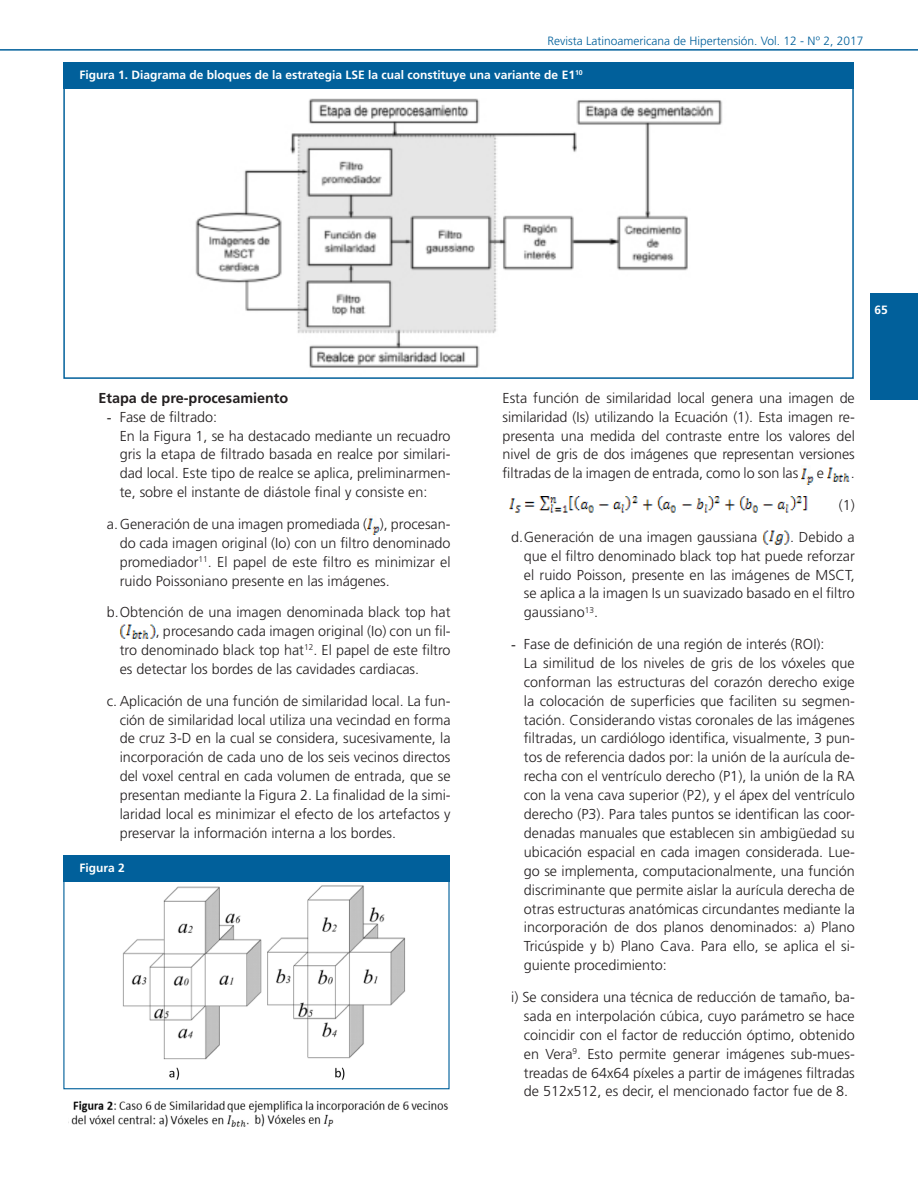
<style>
.page{position:relative;width:918px;height:1188px;background:#fff}
.page>*{position:absolute;margin:0;border:0;box-sizing:border-box;transform-origin:0 0}
.t1{font:300 14.4px/18.9px "Frutiger";color:#231f20;text-align:justify}
.t2{font:700 14.4px "Frutiger";color:#231f20}
.t3{font:700 12px "Frutiger";color:#fff}
.t4{font:300 12px "Frutiger";color:#01609b}
.s1{font-family:"Times New Roman";font-weight:400}
</style>
<div class="page">
<div style="left:871px;top:293px;width:47px;height:107px;background:#01609b"></div>
<hr style="left:0;top:49px;width:918px;height:2px;background:#01609b">
<img style="left:367px;top:518px;width:13px;height:17px">
<img style="left:120px;top:624px;width:36px;height:15px">
<img style="left:801px;top:465px;width:13px;height:19px">
<img style="left:827px;top:467px;width:23px;height:15px">
<img style="left:509px;top:497px;width:299px;height:16px">
<img style="left:762px;top:530px;width:28px;height:15px">
<img style="left:195px;top:98px;width:527px;height:270px">
<div style="left:63px;top:62px;width:790px;height:27px;background:#01609b"></div>
<img style="left:122px;top:885px;width:284px;height:195px">
<div style="left:63px;top:855px;width:387px;height:27px;background:#01609b"></div>
<img style="left:73px;top:1100px;width:375px;height:13px">
<img style="left:71px;top:1114px;width:178px;height:13px">
<img style="left:255px;top:1114px;width:79px;height:13px">
<p class="t4" style="left:548px;top:34px;width:317px">Revista Latinoamericana de Hipertensión. Vol. 12 - Nº 2, 2017</p>
<p class="t3" style="left:80px;top:68px;width:505px">Figura 1. Diagrama de bloques de la estrategia LSE la cual constituye una variante de E1<sup>10</sup></p>
<p class="t2" style="left:98px;top:389px;width:191px">Etapa de pre-procesamiento</p>
<p class="t1" style="left:107px;top:407px;width:112px"><span class="s1">-</span> Fase de filtrado:</p>
<p class="t1" style="left:120px;top:426px;width:332px">En la Figura 1, se ha destacado mediante un recuadro gris la etapa de filtrado basada en realce por similari&shy;dad local. Este tipo de realce se aplica, preliminarmen&shy;te, sobre el instante de diástole final y consiste en:</p>
<p class="t1" style="left:120px;top:515px;width:332px;text-indent:-13px">a.Generación de una imagen promediada ( ), procesan&shy;do cada imagen original (Io) con un filtro denominado promediador<sup>11</sup>. El papel de este filtro es minimizar el ruido Poissoniano presente en las imágenes.</p>
<p class="t1" style="left:107px;top:603px;width:345px">b.Obtención de una imagen denominada black top hat</p>
<p class="t1" style="left:156px;top:622px;width:296px">, procesando cada imagen original (Io) con un fil-</p>
<p class="t1" style="left:120px;top:641px;width:332px">tro denominado black top hat<sup>12</sup>. El papel de este filtro</p>
<p class="t1" style="left:120px;top:660px;width:301px">es detectar los bordes de las cavidades cardiacas.</p>
<p class="t1" style="left:120px;top:691px;width:332px;text-indent:-13px">c. Aplicación de una función de similaridad local. La fun&shy;ción de similaridad local utiliza una vecindad en forma de cruz 3-D en la cual se considera, sucesivamente, la incorporación de cada uno de los seis vecinos directos del voxel central en cada volumen de entrada, que se presentan mediante la Figura 2. La finalidad de la simi&shy;laridad local es minimizar el efecto de los artefactos y preservar la información interna a los bordes.</p>
<p class="t3" style="left:80px;top:861px;width:47px">Figura 2</p>
<p class="t3" style="left:874px;top:303px;width:15px">65</p>
<p class="t1" style="left:503px;top:389px;width:354px">Esta función de similaridad local genera una imagen de similaridad (Is) utilizando la Ecuación (1). Esta imagen re&shy;presenta una medida del contraste entre los valores del nivel de gris de dos imágenes que representan versiones filtradas de la imagen de entrada, como lo son las</p>
<p class="t1" style="left:817px;top:464px;width:9px">e</p>
<p class="t1" style="left:851px;top:464px;width:6px">.</p>
<p class="t1" style="left:839px;top:496px;width:18px">(1)</p>
<p class="t1" style="left:524px;top:527px;width:332px;text-indent:266px">. Debido a que el filtro denominado black top hat puede reforzar el ruido Poisson, presente en las imágenes de MSCT, se aplica a la imagen Is un suavizado basado en el filtro gaussiano<sup>13</sup>.</p>
<p class="t1" style="left:511px;top:635px;width:315px"><span class="s1">-</span> Fase de definición de una región de interés (ROI):</p>
<p class="t1" style="left:524px;top:654px;width:332px">La similitud de los niveles de gris de los vóxeles que conforman las estructuras del corazón derecho exige la colocación de superficies que faciliten su segmen&shy;tación. Considerando vistas coronales de las imágenes filtradas, un cardiólogo identifica, visualmente, 3 pun&shy;tos de referencia dados por: la unión de la aurícula de&shy;recha con el ventrículo derecho (P1), la unión de la RA con la vena cava superior (P2), y el ápex del ventrículo derecho (P3). Para tales puntos se identifican las coor&shy;denadas manuales que establecen sin ambigüedad su ubicación espacial en cada imagen considerada. Lue&shy;go se implementa, computacionalmente, una función discriminante que permite aislar la aurícula derecha de otras estructuras anatómicas circundantes mediante la incorporación de dos planos denominados: a) Plano Tricúspide y b) Plano Cava. Para ello, se aplica el si&shy;guiente procedimiento:</p>
<p class="t1" style="left:524px;top:988px;width:332px;text-indent:-13px">i) Se considera una técnica de reducción de tamaño, ba&shy;sada en interpolación cúbica, cuyo parámetro se hace coincidir con el factor de reducción óptimo, obtenido en Vera<sup>9</sup>. Esto permite generar imágenes sub-mues&shy;treadas de 64x64 píxeles a partir de imágenes filtradas de 512x512, es decir, el mencionado factor fue de 8.</p>
<p class="t1" style="left:511px;top:527px;width:248px">d.Generación de una imagen gaussiana</p>
</div>
